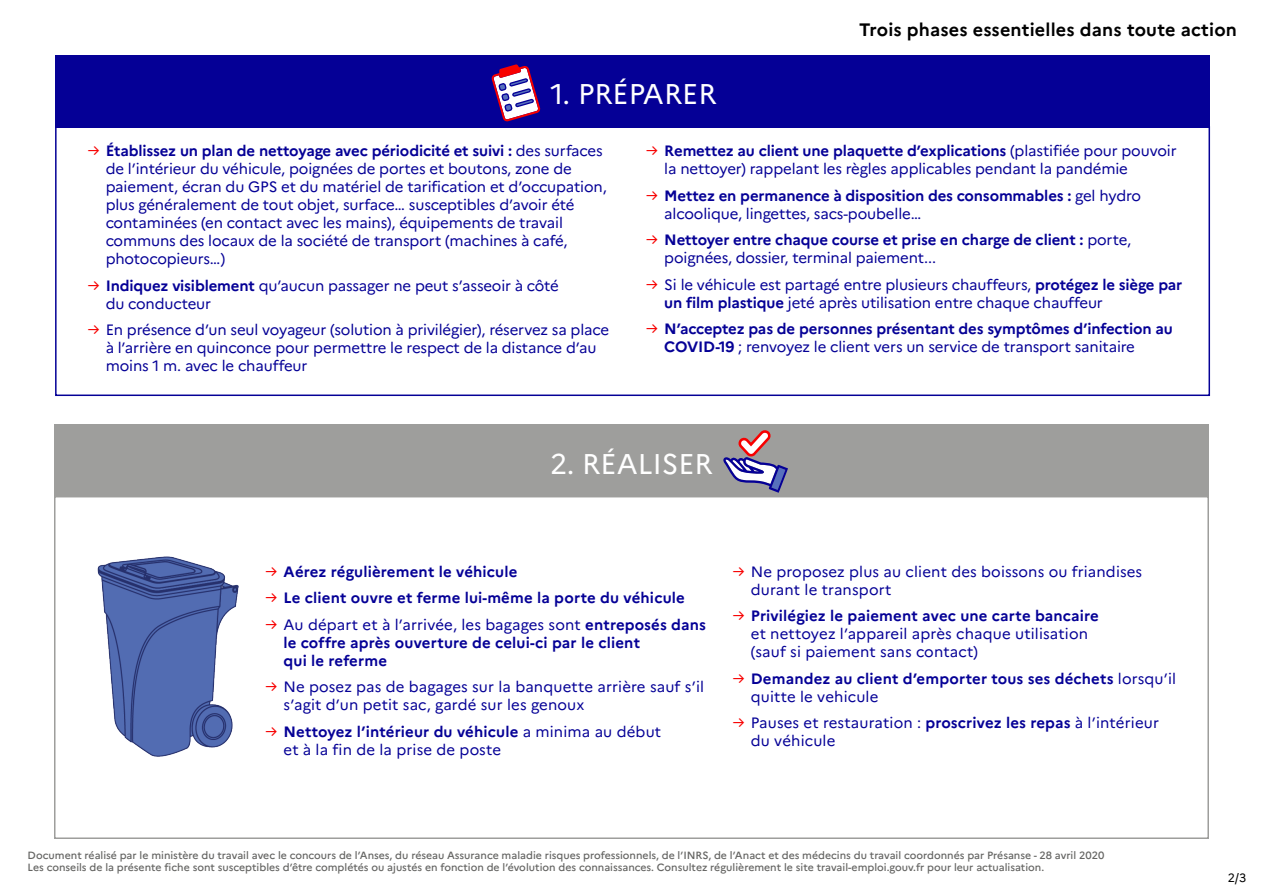
<style>
.page{position:relative;width:1263px;height:893px;background:#fff}
.page>*{position:absolute;margin:0;border:0;box-sizing:border-box;transform-origin:0 0}
.titre_1{font:28.5px "Marianne";color:#fff}
.t1{font:700 18px "Marianne";letter-spacing:.01em;color:#000}
.texte_liste{font:15px/18px "Marianne";letter-spacing:-.01em;color:#050096}
.texte_liste-2{font:700 15px/18px "Marianne";letter-spacing:-.005em;color:#050096}
.texte_liste-3{font:15px/18px "Marianne";letter-spacing:.01em;color:#050096}
.t2{font:12px "Marianne";color:#000}
.légendes{font:500 10.5px "Marianne";color:#656563}
.s1{color:#f70000}
.s2{font-weight:700}
.s3{font-weight:400;color:#f70000}
.s4{font-weight:400}
</style>
<div class="page">
<div style="left:55px;top:55px;width:1155px;height:72px;background:#050096"></div>
<div style="left:55px;top:126px;width:1155px;height:270px;border:2px solid #050096"></div>
<svg style="left:491px;top:64px;width:50px;height:58px"></svg>
<div style="left:54px;top:425px;width:1155px;height:72px;background:#9e9e9c"></div>
<div style="left:54px;top:496px;width:1155px;height:343px;border:2px solid #9e9e9c"></div>
<svg style="left:723px;top:430px;width:65px;height:63px"></svg>
<img style="left:97px;top:556px;width:142px;height:201px">
<p class="t1" style="left:859px;top:18px;width:379px">Trois phases essentielles dans toute action</p>
<p class="titre_1" style="left:551px;top:76px;width:167px">1. PRÉPARER</p>
<p class="texte_liste" style="left:106px;top:142px;width:502px;text-indent:-18px"><span class="s1">→</span> <span class="s2">Établissez un plan de nettoyage avec périodicité et suivi :</span> des surfaces de l’intérieur du véhicule, poignées de portes et boutons, zone de paiement, écran du GPS et du matériel de tarification et d’occupation, plus généralement de tout objet, surface… susceptibles d’avoir été contaminées (en contact avec les mains), équipements de travail communs des locaux de la société de transport (machines à café, photocopieurs…)</p>
<p class="texte_liste" style="left:106px;top:276px;width:455px;text-indent:-18px"><span class="s1">→</span> <span class="s2">Indiquez visiblement</span> qu’aucun passager ne peut s’asseoir à côté du conducteur</p>
<p class="texte_liste" style="left:106px;top:321px;width:505px;text-indent:-18px"><span class="s1">→</span> En présence d’un seul voyageur (solution à privilégier), réservez sa place à l’arrière en quinconce pour permettre le respect de la distance d’au moins 1 m. avec le chauffeur</p>
<p class="texte_liste" style="left:664px;top:142px;width:514px;text-indent:-18px"><span class="s1">→</span> <span class="s2">Remettez au client une plaquette d’explications</span> (plastifiée pour pouvoir la nettoyer) rappelant les règles applicables pendant la pandémie</p>
<p class="texte_liste-2" style="left:664px;top:186px;width:478px;text-indent:-18px"><span class="s3">→</span> Mettez en permanence à disposition des consommables : <span class="s4">gel hydro alcoolique, lingettes, sacs-poubelle…</span></p>
<p class="texte_liste-2" style="left:664px;top:231px;width:468px;text-indent:-18px"><span class="s3">→</span> Nettoyer entre chaque course et prise en charge de client : <span class="s4">porte, poignées, dossier, terminal paiement...</span></p>
<p class="texte_liste" style="left:664px;top:275px;width:520px;text-indent:-18px"><span class="s1">→</span> Si le véhicule est partagé entre plusieurs chauffeurs, <span class="s2">protégez le siège par un film plastique</span> jeté après utilisation entre chaque chauffeur</p>
<p class="texte_liste-2" style="left:664px;top:320px;width:510px;text-indent:-18px"><span class="s3">→</span> N’acceptez pas de personnes présentant des symptômes d’infection au<br>COVID-19 <span class="s4">; renvoyez le client vers un service de transport sanitaire</span></p>
<p class="titre_1" style="left:550px;top:447px;width:164px">2. RÉALISER</p>
<p class="texte_liste-2" style="left:265px;top:562px;width:253px"><span class="s3">→</span> Aérez régulièrement le véhicule</p>
<p class="texte_liste-2" style="left:265px;top:589px;width:421px"><span class="s3">→</span> Le client ouvre et ferme lui-même la porte du véhicule</p>
<p class="texte_liste-2" style="left:283px;top:615px;width:424px;text-indent:-18px"><span class="s3">→</span> <span class="s4">Au départ et à l’arrivée, les bagages sont</span> entreposés dans le coffre après ouverture de celui-ci par le client<br>qui le referme</p>
<p class="texte_liste-3" style="left:283px;top:678px;width:422px;text-indent:-18px"><span class="s1">→</span> Ne posez pas de bagages sur la banquette arrière sauf s’il s’agit d’un petit sac, gardé sur les genoux</p>
<p class="texte_liste-3" style="left:283px;top:722px;width:379px;text-indent:-18px"><span class="s1">→</span> <span class="s2">Nettoyez l’intérieur du véhicule</span> a minima au début et à la fin de la prise de poste</p>
<p class="texte_liste-3" style="left:751px;top:562px;width:393px;text-indent:-18px"><span class="s1">→</span> Ne proposez plus au client des boissons ou friandises durant le transport</p>
<p class="texte_liste-3" style="left:751px;top:607px;width:350px;text-indent:-18px"><span class="s1">→</span> <span class="s2">Privilégiez le paiement avec une carte bancaire </span>et nettoyez l’appareil après chaque utilisation (sauf si paiement sans contact)</p>
<p class="texte_liste-2" style="left:751px;top:669px;width:427px;text-indent:-18px"><span class="s3">→</span> Demandez au client d’emporter tous ses déchets <span class="s4">lorsqu’il quitte le vehicule</span></p>
<p class="texte_liste-3" style="left:751px;top:714px;width:410px;text-indent:-18px"><span class="s1">→</span> Pauses et restauration : <span class="s2">proscrivez les repas</span> à l’intérieur du véhicule</p>
<p class="légendes" style="left:28px;top:848px;width:1078px">Document réalisé par le ministère du travail avec le concours de l’Anses, du réseau Assurance maladie risques professionnels, de l’INRS, de l’Anact et des médecins du travail coordonnés par Présanse - 28 avril 2020</p>
<p class="légendes" style="left:28px;top:861px;width:1018px">Les conseils de la présente fiche sont susceptibles d’être complétés ou ajustés en fonction de l’évolution des connaissances. Consultez régulièrement le site travail-emploi.gouv.fr pour leur actualisation.</p>
<p class="t2" style="left:1228px;top:870px;width:20px">2/3</p>
</div>
